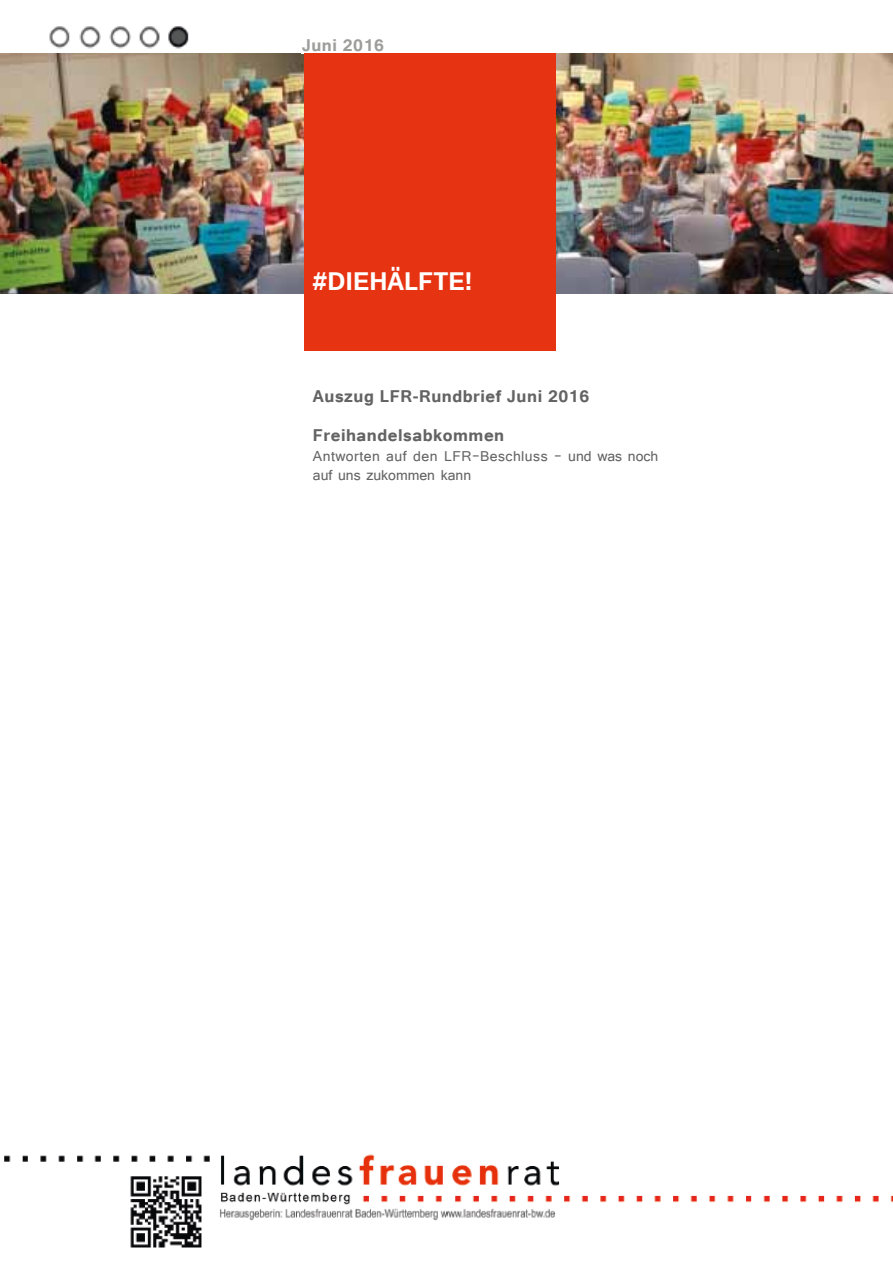
<style>
.page{position:relative;width:893px;height:1263px;background:#fff}
.page>*{position:absolute;margin:0;border:0;box-sizing:border-box;transform-origin:0 0}
.t1{font:700 31.5px "Tunga";color:#fff}
.t2{font:700 21px/39px "Tunga";letter-spacing:.025em;color:#646363}
.t3{font:700 21px "Tunga";letter-spacing:.025em;color:#9d9d9c}
.t4{font:18px/19.5px "Tunga";letter-spacing:.025em;color:#646363}
</style>
<div class="page">
<img style="left:0;top:53px;width:893px;height:240px">
<img style="left:49px;top:26px;width:140px;height:23px">
<img style="left:4px;top:1154px;width:889px;height:94px">
<div style="left:304px;top:53px;width:252px;height:298px;background:#e63312"></div>
<p class="t3" style="left:302px;top:31px;width:84px">Juni 2016</p>
<h1 class="t1" style="left:313px;top:260px;width:161px">#diehälfte!</h1>
<p class="t2" style="left:313px;top:375px;width:278px">Auszug LFR-Rundbrief Juni 2016<br>Freihandelsabkommen</p>
<p class="t4" style="left:313px;top:445px;width:347px">Antworten auf den LFR-Beschluss - und was noch auf uns zukommen kann</p>
</div>
